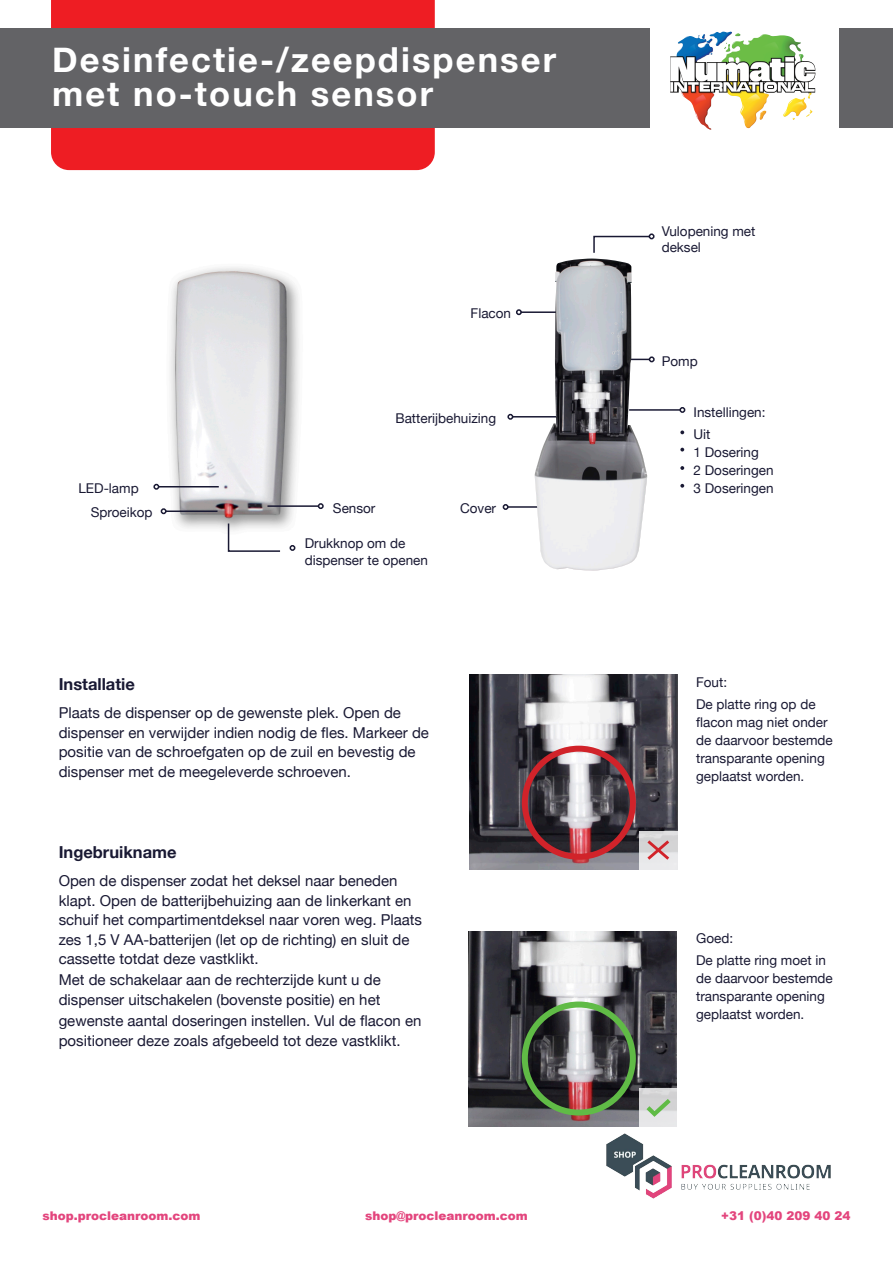
<style>
.page{position:relative;width:893px;height:1263px;background:#fff}
.page>*{position:absolute;margin:0;border:0;box-sizing:border-box;transform-origin:0 0}
.t1{font:700 34.5px/34.5px "Helvetica Neue";letter-spacing:.06em;color:#fff}
.t2{font:700 16.5px "Helvetica Neue";color:#191933}
.t3{font:15px/19.5px "Helvetica Neue";color:#191933}
.t4{font:13.5px/18px "Helvetica Neue";color:#191933}
.t5{font:900 12px "Arial";color:#e3457d}
</style>
<div class="page">
<img style="left:469px;top:674px;width:209px;height:196px">
<img style="left:469px;top:931px;width:208px;height:196px">
<div style="left:51px;top:0;width:384px;height:170px;background:#ee1d23"></div>
<div style="left:0;top:28px;width:893px;height:100px;background:#636366"></div>
<svg style="left:651px;top:28px;width:188px;height:102px;background:#dadccc"></svg>
<svg style="left:710px;top:32px;width:13px;height:3px"></svg>
<div style="left:522px;top:1001px;width:114px;height:114px;border:6px solid #60bb46;border-radius:50%"></div>
<svg style="left:639px;top:1088px;width:38px;height:39px"></svg>
<svg style="left:642px;top:1094px;width:33px;height:26px"></svg>
<img style="left:156px;top:267px;width:143px;height:263px">
<hr style="left:165px;top:510px;width:52px;height:2px;background:#191933">
<svg style="left:161px;top:508px;width:6px;height:6px"></svg>
<hr style="left:158px;top:486px;width:61px;height:1px;background:#191933">
<svg style="left:153px;top:484px;width:6px;height:6px"></svg>
<svg style="left:227px;top:522px;width:55px;height:30px"></svg>
<svg style="left:290px;top:545px;width:5px;height:6px"></svg>
<hr style="left:267px;top:505px;width:52px;height:2px;background:#191933">
<svg style="left:318px;top:503px;width:6px;height:6px"></svg>
<hr style="left:521px;top:311px;width:52px;height:2px;background:#191933">
<svg style="left:516px;top:309px;width:6px;height:6px"></svg>
<hr style="left:512px;top:416px;width:52px;height:1px;background:#191933">
<svg style="left:507px;top:414px;width:6px;height:6px"></svg>
<hr style="left:507px;top:506px;width:52px;height:2px;background:#191933">
<svg style="left:503px;top:504px;width:6px;height:6px"></svg>
<svg style="left:593px;top:233px;width:61px;height:20px"></svg>
<svg style="left:647px;top:356px;width:8px;height:7px"></svg>
<hr style="left:629px;top:409px;width:52px;height:2px;background:#191933">
<svg style="left:679px;top:407px;width:6px;height:6px"></svg>
<svg style="left:680px;top:430px;width:4px;height:4px"></svg>
<svg style="left:680px;top:448px;width:4px;height:3px"></svg>
<svg style="left:680px;top:466px;width:4px;height:4px"></svg>
<svg style="left:680px;top:484px;width:4px;height:4px"></svg>
<div style="left:522px;top:746px;width:114px;height:114px;border:6px solid #d1232a;border-radius:50%"></div>
<svg style="left:639px;top:832px;width:39px;height:38px"></svg>
<svg style="left:644px;top:837px;width:28px;height:26px"></svg>
<img style="left:535px;top:258px;width:112px;height:313px">
<img style="left:606px;top:1133px;width:225px;height:66px">
<p class="t1" style="left:52px;top:43px;width:505px">Desinfectie-/zeepdispenser met no-touch sensor</p>
<p class="t4" style="left:471px;top:305px;width:42px">Flacon</p>
<p class="t4" style="left:78px;top:480px;width:62px">LED-lamp</p>
<p class="t4" style="left:91px;top:504px;width:63px">Sproeikop</p>
<p class="t4" style="left:395px;top:410px;width:102px">Batterijbehuizing</p>
<p class="t4" style="left:333px;top:500px;width:44px">Sensor</p>
<p class="t4" style="left:460px;top:500px;width:37px">Cover</p>
<p class="t4" style="left:305px;top:535px;width:102px">Drukknop om de</p>
<p class="t4" style="left:305px;top:551px;width:125px">dispenser te openen</p>
<p class="t2" style="left:59px;top:671px;width:78px">Installatie</p>
<p class="t3" style="left:59px;top:704px;width:372px">Plaats de dispenser op de gewenste plek. Open de dispenser en verwijder indien nodig de fles. Markeer de positie van de schroefgaten op de zuil en bevestig de dispenser met de meegeleverde schroeven.</p>
<p class="t2" style="left:59px;top:839px;width:119px">Ingebruikname</p>
<p class="t3" style="left:59px;top:872px;width:365px">Open de dispenser zodat het deksel naar beneden klapt. Open de batterijbehuizing aan de linkerkant en schuif het compartimentdeksel naar voren weg. Plaats zes 1,5 V AA-batterijen (let op de richting) en sluit de cassette totdat deze vastklikt.</p>
<p class="t3" style="left:59px;top:970px;width:324px">Met de schakelaar aan de rechterzijde kunt u de</p>
<p class="t3" style="left:59px;top:991px;width:323px">dispenser uitschakelen (bovenste positie) en het</p>
<p class="t3" style="left:59px;top:1011px;width:364px">gewenste aantal doseringen instellen. Vul de flacon en</p>
<p class="t3" style="left:59px;top:1032px;width:343px">positioneer deze zoals afgebeeld tot deze vastklikt.</p>
<p class="t4" style="left:662px;top:224px;width:95px;line-height:16.2px">Vulopening met deksel</p>
<p class="t4" style="left:662px;top:353px;width:38px">Pomp</p>
<p class="t4" style="left:693px;top:404px;width:74px">Instellingen:</p>
<p class="t4" style="left:693px;top:426px;width:18px">Uit</p>
<p class="t4" style="left:693px;top:444px;width:67px">1 Dosering</p>
<p class="t4" style="left:693px;top:462px;width:82px">2 Doseringen</p>
<p class="t4" style="left:693px;top:480px;width:82px">3 Doseringen</p>
<p class="t4" style="left:696px;top:674px;width:33px">Fout:</p>
<p class="t4" style="left:696px;top:696px;width:138px">De platte ring op de flacon mag niet onder de daarvoor bestemde transparante opening geplaatst worden.</p>
<p class="t4" style="left:696px;top:930px;width:39px">Goed:</p>
<p class="t4" style="left:696px;top:952px;width:138px">De platte ring moet in de daarvoor bestemde transparante opening geplaatst worden.</p>
<p class="t5" style="left:43px;top:1206px;width:160px">shop.procleanroom.com</p>
<p class="t5" style="left:365px;top:1206px;width:164px">shop@procleanroom.com</p>
<p class="t5" style="left:721px;top:1206px;width:131px">+31 (0)40 209 40 24</p>
</div>
